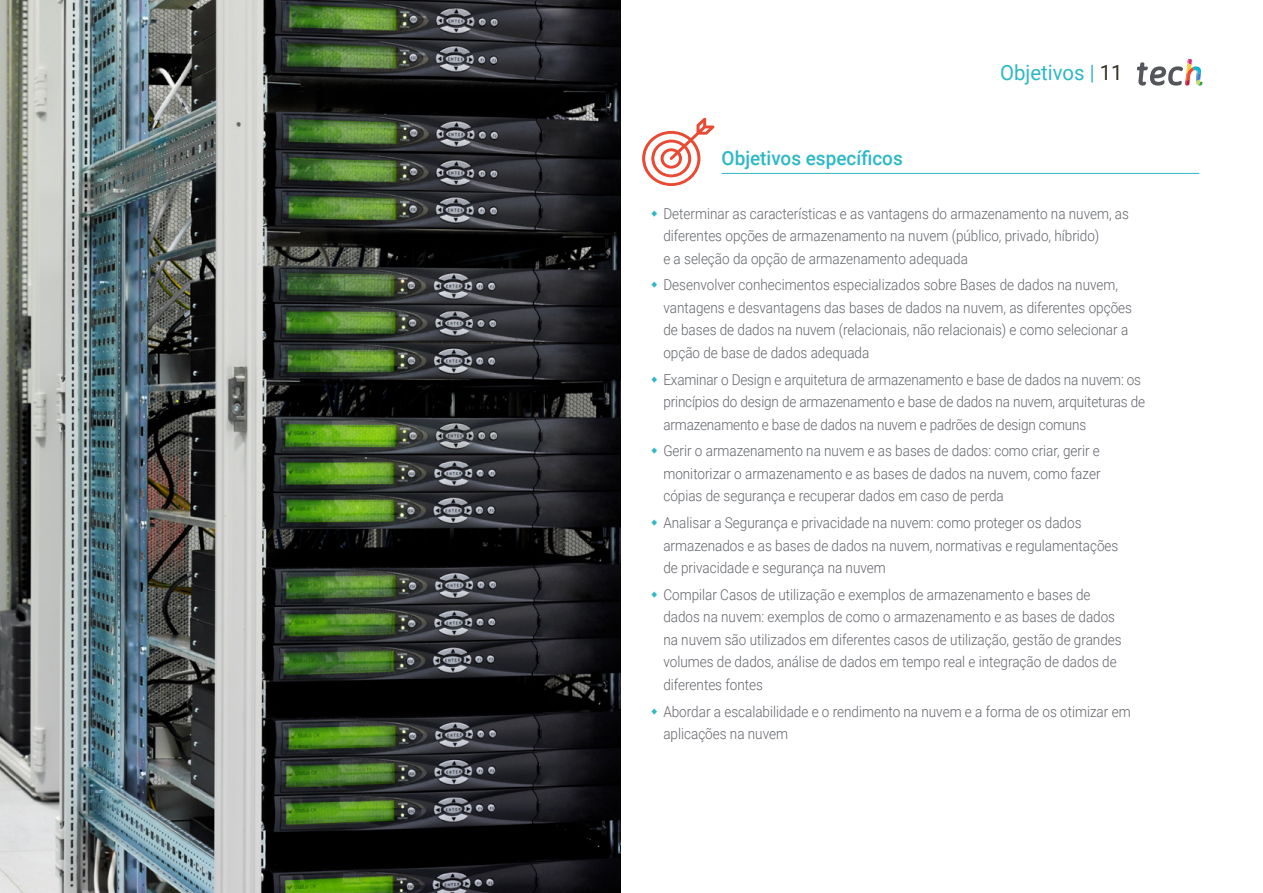
<style>
.page{position:relative;width:1263px;height:893px;background:#fff}
.page>*{position:absolute;margin:0;border:0;box-sizing:border-box;transform-origin:0 0}
.t1{font:21px "Roboto";color:#2db8c5}
.t2{font:500 19.5px "Roboto";color:#2db8c5}
.t3{font:300 15px/22.5px "Roboto";color:#61646a;scale:.9 1}
.s1{color:#312e20}
</style>
<div class="page">
<hr style="left:722px;top:173px;width:477px;height:1px;background:#2db8c5">
<svg style="left:642px;top:118px;width:72px;height:68px"></svg>
<svg style="left:1137px;top:59px;width:65px;height:27px"></svg>
<img style="left:0;top:0;width:621px;height:893px">
<h1 class="t1" style="left:1000px;top:57px;width:124px">Objetivos | <span class="s1">11</span></h1>
<h2 class="t2" style="left:722px;top:144px;width:183px">Objetivos específicos</h2>
<p class="t3" style="left:663px;top:201px;width:519px">Determinar as características e as vantagens do armazenamento na nuvem, as diferentes opções de armazenamento na nuvem (público, privado, híbrido)<br>e a seleção da opção de armazenamento adequada</p>
<p class="t3" style="left:663px;top:273px;width:522px">Desenvolver conhecimentos especializados sobre Bases de dados na nuvem, vantagens e desvantagens das bases de dados na nuvem, as diferentes opções de bases de dados na nuvem (relacionais, não relacionais) e como selecionar a opção de base de dados adequada</p>
<p class="t3" style="left:663px;top:367px;width:537px">Examinar o Design e arquitetura de armazenamento e base de dados na nuvem: os princípios do design de armazenamento e base de dados na nuvem, arquiteturas de armazenamento e base de dados na nuvem e padrões de design comuns</p>
<p class="t3" style="left:663px;top:439px;width:487px;text-align:justify">Gerir o armazenamento na nuvem e as bases de dados: como criar, gerir e monitorizar o armazenamento e as bases de dados na nuvem, como fazer cópias de segurança e recuperar dados em caso de perda</p>
<p class="t3" style="left:663px;top:511px;width:507px">Analisar a Segurança e privacidade na nuvem: como proteger os dados armazenados e as bases de dados na nuvem, normativas e regulamentações de privacidade e segurança na nuvem</p>
<p class="t3" style="left:663px;top:583px;width:511px">Compilar Casos de utilização e exemplos de armazenamento e bases de dados na nuvem: exemplos de como o armazenamento e as bases de dados na nuvem são utilizados em diferentes casos de utilização, gestão de grandes volumes de dados, análise de dados em tempo real e integração de dados de diferentes fontes</p>
<p class="t3" style="left:663px;top:699px;width:521px">Abordar a escalabilidade e o rendimento na nuvem e a forma de os otimizar em aplicações na nuvem</p>
</div>
